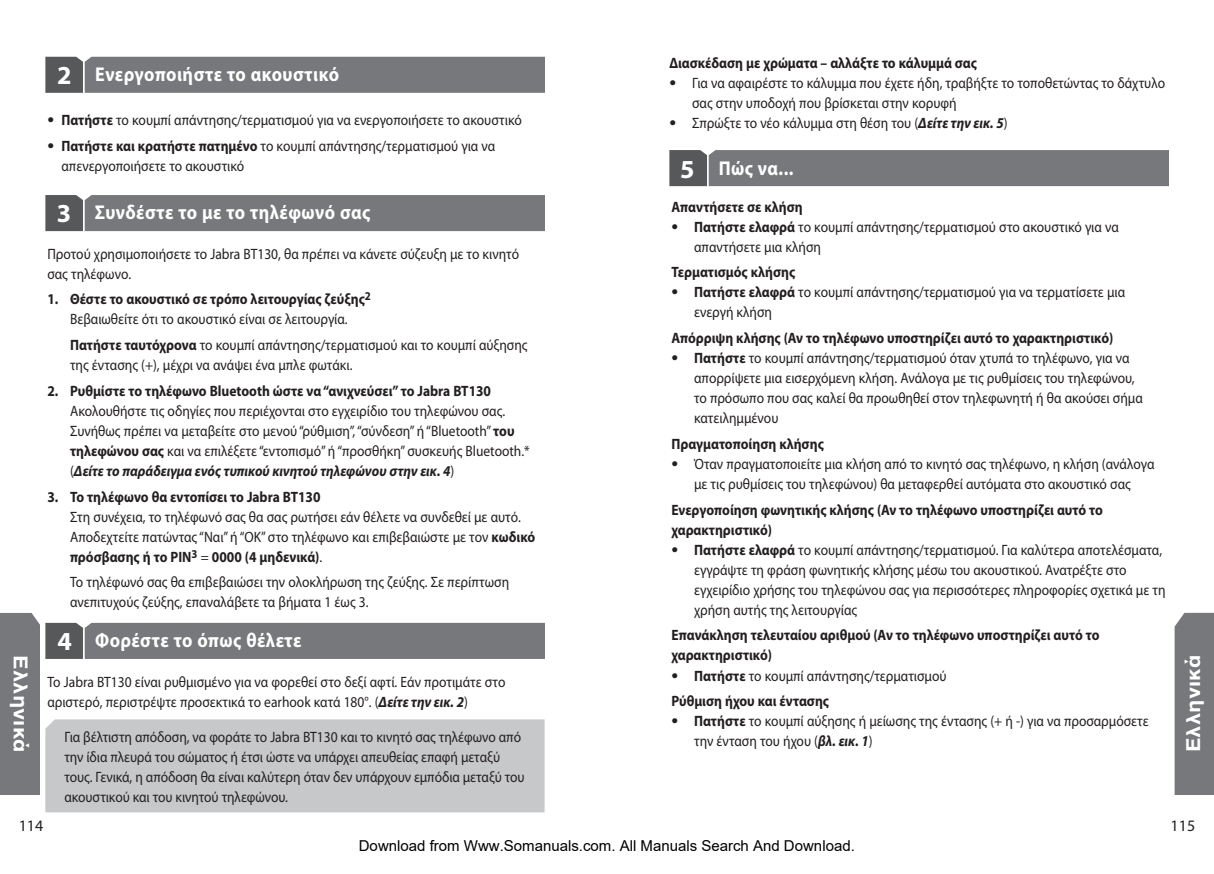
<style>
.page{position:relative;width:1214px;height:874px;background:#fff}
.page>*{position:absolute;margin:0;border:0;box-sizing:border-box;transform-origin:0 0}
.t1{font:700 20px "Myriad Pro";letter-spacing:.025em;color:#fff;scale:.9 1}
.t2{font:700 19.6px "Helvetica Greek";letter-spacing:.005em;color:#fff;scale:1.12 1}
.t3{font:16px "Myriad Pro";color:#231f20}
.t4{font:15px/20px "Myriad Pro";color:#231f20;scale:.9 1}
.t5{font:700 15px/20px "Myriad Pro";color:#231f20;scale:.9 1}
.t6{font:15px "Arial";color:#000}
.s1{font-size:26px}
.s2{font-size:24px}
.s3{font-weight:700}
.s4{font-weight:700;font-style:italic}
</style>
<div class="page">
<div style="left:0;top:613px;width:39px;height:181px;background:#76787b"></div>
<div style="left:1174px;top:612px;width:39px;height:182px;background:#76787b"></div>
<div style="left:45px;top:719px;width:499px;height:93px;background:#c7c8ca"></div>
<svg style="left:45px;top:658px;width:499px;height:1px"></svg>
<svg style="left:45px;top:622px;width:499px;height:36px;background:#77797c"></svg>
<svg style="left:669px;top:186px;width:499px;height:1px"></svg>
<svg style="left:669px;top:150px;width:499px;height:36px;background:#747679"></svg>
<div style="left:45px;top:195px;width:499px;height:40px;background:linear-gradient(to right,#f6f6f6,#f6f7f7)"></div>
<svg style="left:45px;top:195px;width:499px;height:36px;background:#747679"></svg>
<svg style="left:45px;top:57px;width:499px;height:36px;background:#757779"></svg>
<h1 class="t1" style="left:57px;top:63px;width:314px"><span class="s1">2</span> Ενεργοποιήστε το ακουστικό</h1>
<p class="t4" style="left:47px;top:110px;width:528px"><span class="s2">•</span> <span class="s3">Πατήστε</span> το κουμπί απάντησης/τερματισμού για να ενεργοποιήσετε το ακουστικό</p>
<p class="t4" style="left:61px;top:136px;width:483px;text-indent:-14px"><span class="s2">•</span> <span class="s3">Πατήστε και κρατήστε πατημένο</span> το κουμπί απάντησης/τερματισμού για να απενεργοποιήσετε το ακουστικό</p>
<h1 class="t1" style="left:57px;top:201px;width:350px"><span class="s1">3</span> Συνδέστε το με το τηλέφωνό σας</h1>
<h2 class="t2" style="left:32px;top:654px;width:88px;rotate:90deg">Ελληνικά</h2>
<p class="t4" style="left:47px;top:244px;width:525px">Προτού χρησιμοποιήσετε το Jabra BT130, θα πρέπει να κάνετε σύζευξη με το κινητό σας τηλέφωνο.</p>
<p class="t4" style="left:47px;top:289px;width:361px;text-align:center"><span class="s3">1. Θέστε το ακουστικό σε τρόπο λειτουργίας ζεύξης</span><sup>2<br></sup>Βεβαιωθείτε ότι το ακουστικό είναι σε λειτουργία.</p>
<p class="t4" style="left:70px;top:335px;width:510px"><span class="s3">Πατήστε ταυτόχρονα</span> το κουμπί απάντησης/τερματισμού και το κουμπί αύξησης της έντασης (+), μέχρι να ανάψει ένα μπλε φωτάκι.</p>
<p class="t5" style="left:47px;top:381px;width:494px">2. Ρυθμίστε το τηλέφωνο Bluetooth ώστε να “ανιχνεύσει” το Jabra BT130</p>
<p class="t4" style="left:70px;top:401px;width:512px">Ακολουθήστε τις οδηγίες που περιέχονται στο εγχειρίδιο του τηλεφώνου σας.<br>Συνήθως πρέπει να μεταβείτε στο μενού “ρύθμιση”, “σύνδεση” ή “Bluetooth” <span class="s3">του τηλεφώνου σας</span> και να επιλέξετε “εντοπισμό” ή “προσθήκη” συσκευής Bluetooth.* (<span class="s4">Δείτε το παράδειγμα ενός τυπικού κινητού τηλεφώνου στην εικ. 4</span>)</p>
<p class="t5" style="left:47px;top:486px;width:305px">3. Το τηλέφωνο θα εντοπίσει το Jabra BT130</p>
<p class="t4" style="left:70px;top:506px;width:518px">Στη συνέχεια, το τηλέφωνό σας θα σας ρωτήσει εάν θέλετε να συνδεθεί με αυτό.<br>Αποδεχτείτε πατώντας “Ναι” ή “OK” στο τηλέφωνο και επιβεβαιώστε με τον <span class="s3">κωδικό πρόσβασης ή το PIN</span><sup>3</sup> = <span class="s3">0000 (4 μηδενικά)</span>.</p>
<p class="t4" style="left:70px;top:572px;width:489px">Το τηλέφωνό σας θα επιβεβαιώσει την ολοκλήρωση της ζεύξης. Σε περίπτωση ανεπιτυχούς ζεύξης, επαναλάβετε τα βήματα 1 έως 3.</p>
<h1 class="t1" style="left:58px;top:628px;width:273px"><span class="s1">4</span> Φορέστε το όπως θέλετε</h1>
<p class="t4" style="left:47px;top:672px;width:510px">Το Jabra BT130 είναι ρυθμισμένο για να φορεθεί στο δεξί αφτί. Εάν προτιμάτε στο αριστερό, περιστρέψτε προσεκτικά το earhook κατά 180°. (<span class="s4">Δείτε την εικ. 2</span>)</p>
<p class="t4" style="left:64px;top:726px;width:513px">Για βέλτιστη απόδοση, να φοράτε το Jabra BT130 και το κινητό σας τηλέφωνο από την ίδια πλευρά του σώματος ή έτσι ώστε να υπάρχει απευθείας επαφή μεταξύ τους. Γενικά, η απόδοση θα είναι καλύτερη όταν δεν υπάρχουν εμπόδια μεταξύ του ακουστικού και του κινητού τηλεφώνου.</p>
<p class="t3" style="left:19px;top:816px;width:26px">114</p>
<p class="t5" style="left:669px;top:53px;width:343px">Διασκέδαση με χρώματα – αλλάξτε το κάλυμμά σας</p>
<p class="t4" style="left:692px;top:73px;width:527px;text-indent:-23px"><span class="s2">•</span> Για να αφαιρέστε το κάλυμμα που έχετε ήδη, τραβήξτε το τοποθετώντας το δάχτυλο σας στην υποδοχή που βρίσκεται στην κορυφή</p>
<p class="t4" style="left:669px;top:113px;width:377px"><span class="s2">•</span> Σπρώξτε το νέο κάλυμμα στη θέση του (<span class="s4">Δείτε την εικ. 5</span>)</p>
<h1 class="t1" style="left:680px;top:157px;width:127px"><span class="s1">5</span> Πώς να...</h1>
<p class="t5" style="left:671px;top:197px;width:147px">Απαντήσετε σε κλήση</p>
<p class="t4" style="left:694px;top:217px;width:473px;text-indent:-23px"><span class="s2">•</span> <span class="s3">Πατήστε ελαφρά</span> το κουμπί απάντησης/τερματισμού στο ακουστικό για να απαντήσετε μια κλήση</p>
<p class="t5" style="left:671px;top:262px;width:139px">Τερματισμός κλήσης</p>
<p class="t4" style="left:694px;top:282px;width:480px;text-indent:-23px"><span class="s2">•</span> <span class="s3">Πατήστε ελαφρά</span> το κουμπί απάντησης/τερματισμού για να τερματίσετε μια ενεργή κλήση</p>
<p class="t5" style="left:671px;top:328px;width:492px">Απόρριψη κλήσης (Αν το τηλέφωνο υποστηρίζει αυτό το χαρακτηριστικό)</p>
<p class="t4" style="left:694px;top:348px;width:500px;text-indent:-23px"><span class="s2">•</span> <span class="s3">Πατήστε</span> το κουμπί απάντησης/τερματισμού όταν χτυπά το τηλέφωνο, για να απορρίψετε μια εισερχόμενη κλήση. Ανάλογα με τις ρυθμίσεις του τηλεφώνου, το πρόσωπο που σας καλεί θα προωθηθεί στον τηλεφωνητή ή θα ακούσει σήμα κατειλημμένου</p>
<p class="t5" style="left:671px;top:434px;width:171px">Πραγματοποίηση κλήσης</p>
<p class="t4" style="left:671px;top:454px;width:538px;text-align:center"><span class="s2">•</span> Όταν πραγματοποιείτε μια κλήση από το κινητό σας τηλέφωνο, η κλήση (ανάλογα με τις ρυθμίσεις του τηλεφώνου) θα μεταφερθεί αυτόματα στο ακουστικό σας</p>
<p class="t5" style="left:671px;top:499px;width:481px">Ενεργοποίηση φωνητικής κλήσης (Αν το τηλέφωνο υποστηρίζει αυτό το χαρακτηριστικό)</p>
<p class="t4" style="left:694px;top:539px;width:525px;text-indent:-23px"><span class="s2">•</span> <span class="s3">Πατήστε ελαφρά</span> το κουμπί απάντησης/τερματισμού. Για καλύτερα αποτελέσματα, εγγράψτε τη φράση φωνητικής κλήσης μέσω του ακουστικού. Ανατρέξτε στο εγχειρίδιο χρήσης του τηλεφώνου σας για περισσότερες πληροφορίες σχετικά με τη χρήση αυτής της λειτουργίας</p>
<p class="t5" style="left:671px;top:625px;width:477px">Επανάκληση τελευταίου αριθμού (Αν το τηλέφωνο υποστηρίζει αυτό το χαρακτηριστικό)</p>
<p class="t4" style="left:671px;top:662px;width:307px;line-height:25.6px"><span class="s2">•</span> <span class="s3">Πατήστε</span> το κουμπί απάντησης/τερματισμού<br><span class="s3">Ρύθμιση ήχου και έντασης</span></p>
<p class="t4" style="left:694px;top:711px;width:506px;text-indent:-23px"><span class="s2">•</span> <span class="s3">Πατήστε</span> το κουμπί αύξησης ή μείωσης της έντασης (+ ή -) για να προσαρμόσετε την ένταση του ήχου (<span class="s4">βλ. εικ. 1</span>)</p>
<h2 class="t2" style="left:1181px;top:752px;width:88px;rotate:-90deg">Ελληνικά</h2>
<p class="t3" style="left:1170px;top:816px;width:26px">115</p>
<p class="t6" style="left:359px;top:836px;width:497px">Download from Www.Somanuals.com. All Manuals Search And Download.</p>
</div>
